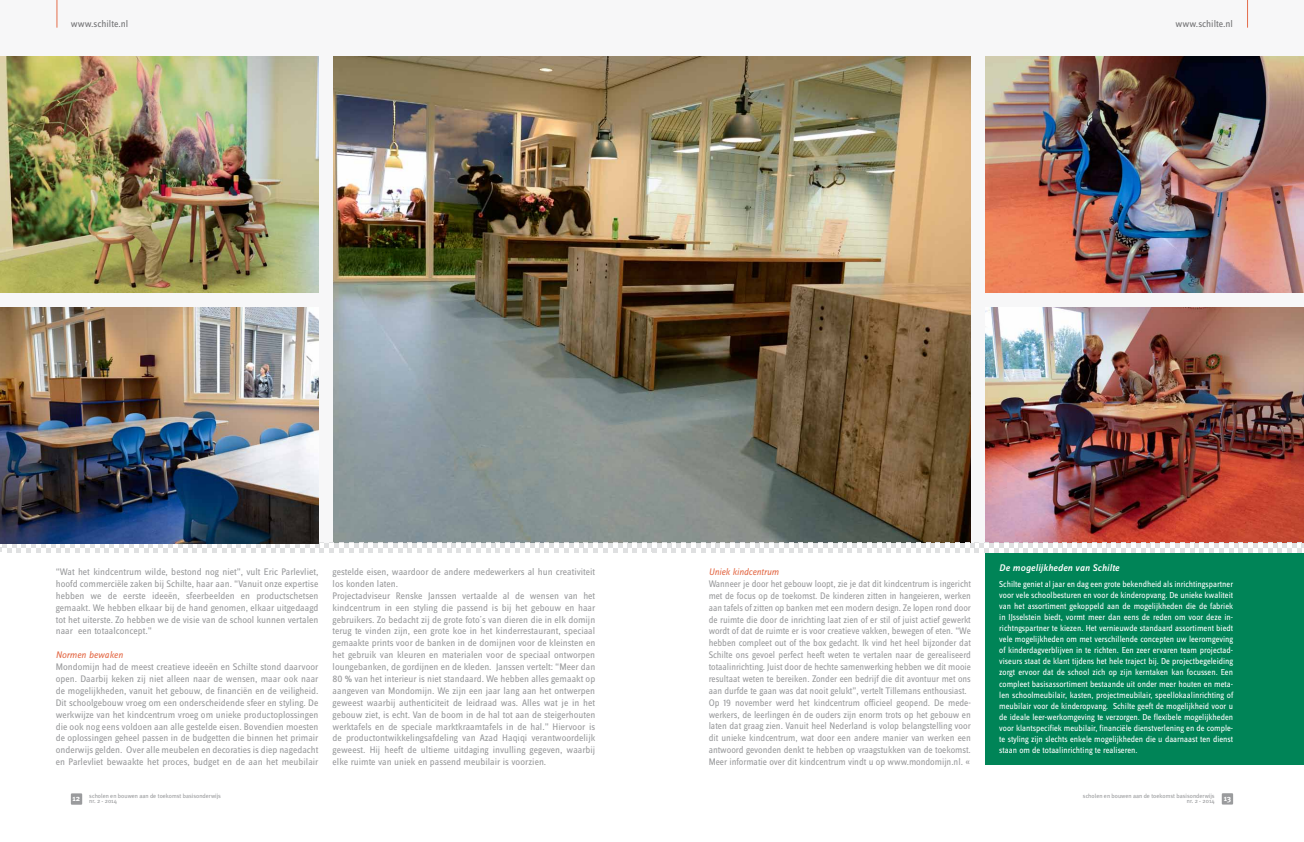
<style>
.page{position:relative;width:1304px;height:842px;background:#fff}
.page>*{position:absolute;margin:0;border:0;box-sizing:border-box;transform-origin:0 0}
.t1{font:10px "Zine Sans Dis";color:#747476}
.t2{font:italic 500 10px "Zine Sans Dis";letter-spacing:.01em;color:#fff}
.t3{font:9.9px/11.9px "Zine Sans Dis";letter-spacing:-.005em;color:#9a9b9d;text-align:justify}
.t4{font:9.9px/11.9px "Zine Sans Dis";letter-spacing:-.005em;color:#9a9b9d;scale:.95 1}
.t5{font:italic 9.9px "Zine Sans Dis";letter-spacing:-.005em;color:#e46d4b}
.t6{font:9px/11.1px "Zine Sans Dis";color:#fff;text-align:justify;scale:.95 1}
.t7{font:700 8px "Meta Plus";color:#fff}
.t8{font:6px/5.5px "Meta Plus";color:#9a9b9d}
</style>
<div class="page">
<div style="left:1052px;top:549px;width:252px;height:216px;background:#008457"></div>
<div style="left:0;top:0;width:1304px;height:543px;background:#f7f7f8"></div>
<img style="left:985px;top:56px;width:319px;height:237px">
<img style="left:985px;top:307px;width:319px;height:236px">
<img style="left:333px;top:56px;width:638px;height:487px">
<div style="left:71px;top:793px;width:11px;height:12px;background:#9a9b9d"></div>
<div style="left:1222px;top:793px;width:11px;height:11px;background:#9a9b9d"></div>
<svg style="left:1247px;top:0;width:1px;height:28px"></svg>
<svg style="left:57px;top:0;width:1px;height:28px"></svg>
<div style="left:985px;top:549px;width:262px;height:216px;background:#008457"></div>
<img style="left:0;top:56px;width:319px;height:237px">
<img style="left:0;top:307px;width:319px;height:236px">
<svg style="left:0;top:543px;width:1304px;height:10px"></svg>
<p class="t1" style="left:71px;top:19px;width:59px">www.schilte.nl</p>
<p class="t1" style="left:1176px;top:19px;width:59px">www.schilte.nl</p>
<p class="t3" style="left:56px;top:566px;width:264px">“Wat het kindcentrum wilde, bestond nog niet”, vult Eric Parlevliet, hoofd commerciële zaken bij Schilte, haar aan. “Vanuit onze expertise hebben we de eerste ideeën, sfeerbeelden en productschetsen gemaakt. We hebben elkaar bij de hand genomen, elkaar uitgedaagd tot het uiterste. Zo hebben we de visie van de school kunnen vertalen naar een totaalconcept.”</p>
<p class="t5" style="left:56px;top:650px;width:69px">Normen bewaken</p>
<p class="t3" style="left:56px;top:661px;width:264px">Mondomijn had de meest creatieve ideeën en Schilte stond daarvoor open. Daarbij keken zij niet alleen naar de wensen, maar ook naar de mogelijkheden, vanuit het gebouw, de financiën en de veiligheid.<br>Dit schoolgebouw vroeg om een onderscheidende sfeer en styling. De werkwijze van het kindcentrum vroeg om unieke productoplossingen die ook nog eens voldoen aan alle gestelde eisen. Bovendien moesten de oplossingen geheel passen in de budgetten die binnen het primair onderwijs gelden. Over alle meubelen en decoraties is diep nagedacht en Parlevliet bewaakte het proces, budget en de aan het meubilair</p>
<p class="t3" style="left:333px;top:566px;width:264px;text-align:left">gestelde eisen, waardoor de andere medewerkers al hun creativiteit los konden laten.<br>Projectadviseur Renske Janssen vertaalde al de wensen van het kindcentrum in een styling die passend is bij het gebouw en haar gebruikers. Zo bedacht zij de grote foto´s van dieren die in elk domijn terug te vinden zijn, een grote koe in het kinderrestaurant, speciaal gemaakte prints voor de banken in de domijnen voor de kleinsten en het gebruik van kleuren en materialen voor de speciaal ontworpen loungebanken, de gordijnen en de kleden. Janssen vertelt: “Meer dan 80 % van het interieur is niet standaard. We hebben alles gemaakt op aangeven van Mondomijn. We zijn een jaar lang aan het ontwerpen geweest waarbij authenticiteit de leidraad was. Alles wat je in het gebouw ziet, is echt. Van de boom in de hal tot aan de steigerhouten werktafels en de speciale marktkraamtafels in de hal.” Hiervoor is de productontwikkelingsafdeling van Azad Haqiqi verantwoordelijk geweest. Hij heeft de ultieme uitdaging invulling gegeven, waarbij elke ruimte van uniek en passend meubilair is voorzien.</p>
<p class="t5" style="left:709px;top:567px;width:72px">Uniek kindcentrum</p>
<p class="t4" style="left:709px;top:578px;width:278px">Wanneer je door het gebouw loopt, zie je dat dit kindcentrum is ingericht met de focus op de toekomst. De kinderen zitten in hangeieren, werken aan tafels of zitten op banken met een modern design. Ze lopen rond door de ruimte die door de inrichting laat zien of er stil of juist actief gewerkt wordt of dat de ruimte er is voor creatieve vakken, bewegen of eten. “We hebben compleet out of the box gedacht. Ik vind het heel bijzonder dat Schilte ons gevoel perfect heeft weten te vertalen naar de gerealiseerd totaalinrichting. Juist door de hechte samenwerking hebben we dit mooie resultaat weten te bereiken. Zonder een bedrijf die dit avontuur met ons aan durfde te gaan was dat nooit gelukt”, vertelt Tillemans enthousiast.<br>Op 19 november werd het kindcentrum officieel geopend. De mede&shy;werkers, de leerlingen én de ouders zijn enorm trots op het gebouw en laten dat graag zien. Vanuit heel Nederland is volop belangstelling voor dit unieke kindcentrum, wat door een andere manier van werken een antwoord gevonden denkt te hebben op vraagstukken van de toekomst.<br>Meer informatie over dit kindcentrum vindt u op www.mondomijn.nl. «</p>
<p class="t2" style="left:999px;top:563px;width:122px">De mogelijkheden van Schilte</p>
<p class="t6" style="left:999px;top:578px;width:248px">Schilte geniet al jaar en dag een grote bekendheid als inrichtingspartner voor vele schoolbesturen en voor de kinderopvang. De unieke kwaliteit van het assortiment gekoppeld aan de mogelijkheden die de fabriek in IJsselstein biedt, vormt meer dan eens de reden om voor deze in&shy;richtngspartner te kiezen. Het vernieuwde standaard assortiment biedt vele mogelijkheden om met verschillende concepten uw leeromgeving of kinderdagverblijven in te richten. Een zeer ervaren team projectad&shy;viseurs staat de klant tijdens het hele traject bij. De projectbegeleiding zorgt ervoor dat de school zich op zijn kerntaken kan focussen. Een compleet basisassortiment bestaande uit onder meer houten en meta&shy;len schoolmeubilair, kasten, projectmeubilair, speellokaalinrichting of meubilair voor de kinderopvang. Schilte geeft de mogelijkheid voor u de ideale leer-werkomgeving te verzorgen. De flexibele mogelijkheden voor klantspecifiek meubilair, financiële dienstverlening en de comple&shy;te styling zijn slechts enkele mogelijkheden die u daarnaast ten dienst staan om de totaalinrichting te realiseren.</p>
<p class="t7" style="left:73px;top:794px;width:9px">12</p>
<p class="t8" style="left:1187px;top:793px;width:46px;text-indent:-104px">scholen en bouwen aan de toekomst basisonderwijs<br>nr. 2 - 2014 <sup>13</sup></p>
<p class="t8" style="left:89px;top:793px;width:133px">scholen en bouwen aan de toekomst basisonderwijs nr. 2 - 2014</p>
</div>
